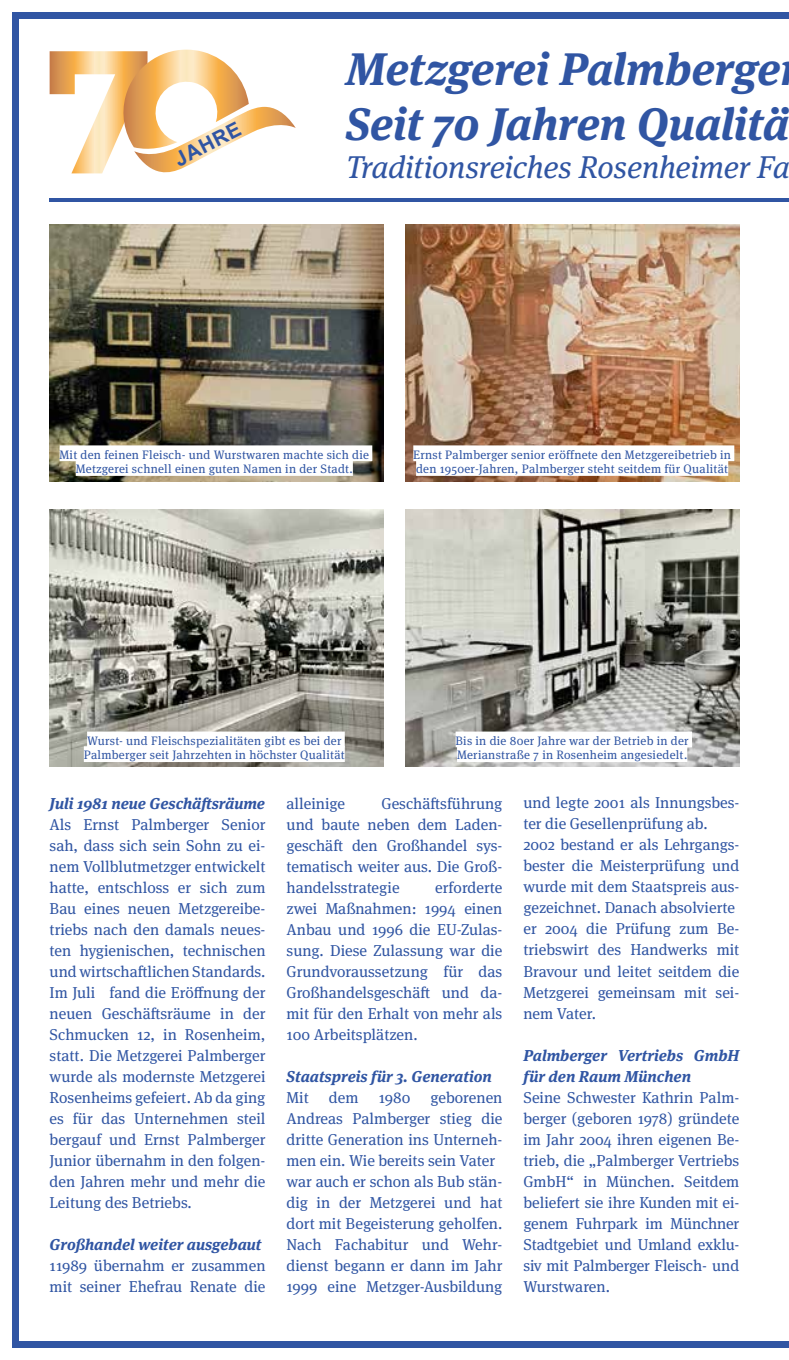
<style>
.page{position:relative;width:789px;height:1360px;background:#fff}
.page>*{position:absolute;margin:0;border:0;box-sizing:border-box;transform-origin:0 0}
.t1{font:italic 700 45.5px/54.6px "Meta Serif Pro";letter-spacing:-.005em;color:#3055a3}
.t2{font:italic 31.5px "Meta Serif Pro";letter-spacing:-.005em;color:#3055a3}
.t3{font:700 20.3px "Arial";color:#3055a3}
.t4{font:15.75px/21px "Meta Serif Pro";color:#3055a3;text-align:justify}
.t5{font:italic 700 15.75px/21px "Meta Serif Pro";color:#3055a3}
.t6{font:12.25px/14.7px "Meta Serif Pro";letter-spacing:.02em;color:#3055a3}
</style>
<div class="page">
<div style="left:12px;top:12px;width:7px;height:1333px;background:#3055a3"></div>
<div style="left:12px;top:12px;width:777px;height:7px;background:#3055a3"></div>
<div style="left:12px;top:1340px;width:777px;height:7px;background:#3055a3"></div>
<hr style="left:50px;top:198px;width:739px;height:4px;background:#3055a3">
<img style="left:50px;top:224px;width:334px;height:257px">
<img style="left:405px;top:224px;width:334px;height:257px">
<img style="left:50px;top:509px;width:334px;height:257px">
<img style="left:405px;top:509px;width:334px;height:257px">
<div style="left:60px;top:445px;width:312px;height:16px;background:#fff"></div>
<div style="left:76px;top:460px;width:277px;height:16px;background:#fff"></div>
<div style="left:87px;top:731px;width:258px;height:16px;background:#fff"></div>
<div style="left:84px;top:746px;width:261px;height:16px;background:#fff"></div>
<div style="left:413px;top:445px;width:321px;height:16px;background:#fff"></div>
<div style="left:416px;top:460px;width:312px;height:16px;background:#fff"></div>
<div style="left:455px;top:731px;width:237px;height:16px;background:#fff"></div>
<div style="left:457px;top:746px;width:230px;height:16px;background:#fff"></div>
<svg style="left:50px;top:50px;width:246px;height:124px"></svg>
<p class="t3" style="left:169px;top:147px;width:73px;rotate:-27deg">JAHRE</p>
<h1 class="t1" style="left:346px;top:38px;width:445px">Metzgerei Palmberge<br>Seit 70 Jahren Qualitä</h1>
<h2 class="t2" style="left:346px;top:144px;width:446px">Traditionsreiches Rosenheimer Fa</h2>
<p class="t6" style="left:60px;top:446px;width:311px;text-align:center">Mit den feinen Fleisch- und Wurstwaren machte sich die<br>Metzgerei schnell einen guten Namen in der Stadt.</p>
<p class="t6" style="left:413px;top:446px;width:319px">Ernst Palmberger senior eröffnete den Metzgereibetrieb in den 1950er-Jahren, Palmberger steht seitdem für Qualität</p>
<p class="t6" style="left:84px;top:732px;width:262px">Wurst- und Fleischspezialitäten gibt es bei der<br>Palmberger seit Jahrzehten in höchster Qualität</p>
<p class="t6" style="left:455px;top:732px;width:235px">Bis in die 80er Jahre war der Betrieb in der<br>Merianstraße 7 in Rosenheim angesiedelt.</p>
<p class="t5" style="left:50px;top:791px;width:217px">Juli 1981 neue Geschäftsräume</p>
<p class="t4" style="left:50px;top:812px;width:217px">Als Ernst Palmberger Senior sah, dass sich sein Sohn zu ei&shy;nem Vollblutmetzger entwickelt hatte, entschloss er sich zum Bau eines neuen Metzgereibe&shy;triebs nach den damals neues&shy;ten hygienischen, technischen und wirtschaftlichen Standards.<br>Im Juli fand die Eröffnung der neuen Geschäftsräume in der Schmucken 12, in Rosenheim, statt. Die Metzgerei Palmberger wurde als modernste Metzgerei Rosenheims gefeiert. Ab da ging es für das Unternehmen steil bergauf und Ernst Palmberger Junior übernahm in den folgen&shy;den Jahren mehr und mehr die Leitung des Betriebs.</p>
<p class="t5" style="left:50px;top:1232px;width:213px">Großhandel weiter ausgebaut</p>
<p class="t4" style="left:50px;top:1253px;width:217px">11989 übernahm er zusammen mit seiner Ehefrau Renate die</p>
<p class="t4" style="left:286px;top:791px;width:217px;text-indent:95px">Geschäftsführung und baute neben dem Laden&shy;geschäft den Großhandel sys&shy;tematisch weiter aus. Die Groß&shy;handelsstrategie</p>
<p class="t4" style="left:286px;top:791px;width:60px">alleinige</p>
<p class="t4" style="left:286px;top:875px;width:217px;text-indent:149px">erforderte zwei Maßnahmen: 1994 einen Anbau und 1996 die EU-Zulas&shy;sung. Diese Zulassung war die Grundvoraussetzung für das Großhandelsgeschäft und da&shy;mit für den Erhalt von mehr als 100 Arbeitsplätzen.</p>
<p class="t5" style="left:286px;top:1064px;width:207px">Staatspreis für 3. Generation</p>
<p class="t4" style="left:286px;top:1085px;width:24px">Mit</p>
<p class="t4" style="left:329px;top:1085px;width:31px">dem</p>
<p class="t4" style="left:379px;top:1085px;width:33px">1980</p>
<p class="t4" style="left:286px;top:1085px;width:217px;text-align:left;text-indent:144px">geborenen<br>Andreas Palmberger stieg die dritte Generation ins Unterneh&shy;men ein. Wie bereits sein Vater war auch er schon als Bub stän&shy;dig in der Metzgerei und hat dort mit Begeisterung geholfen.<br>Nach Fachabitur und Wehr&shy;dienst begann er dann im Jahr<br>1999 eine Metzger-Ausbildung</p>
<p class="t4" style="left:523px;top:791px;width:217px;text-align:left">und legte 2001 als Innungsbes&shy;ter die Gesellenprüfung ab.<br>2002 bestand er als Lehrgangs&shy;bester die Meisterprüfung und wurde mit dem Staatspreis aus&shy;gezeichnet. Danach absolvierte er 2004 die Prüfung zum Be&shy;triebswirt des Handwerks mit<br>Bravour und leitet seitdem die<br>Metzgerei gemeinsam mit sei&shy;nem Vater.</p>
<p class="t5" style="left:523px;top:1043px;width:217px">Palmberger Vertriebs GmbH für den Raum München</p>
<p class="t4" style="left:523px;top:1085px;width:217px">Seine Schwester Kathrin Palm&shy;berger (geboren 1978) gründete im Jahr 2004 ihren eigenen Be&shy;trieb, die „Palmberger Vertriebs GmbH“ in München. Seitdem beliefert sie ihre Kunden mit ei&shy;genem Fuhrpark im Münchner Stadtgebiet und Umland exklu&shy;siv mit Palmberger Fleisch- und Wurstwaren.</p>
</div>
